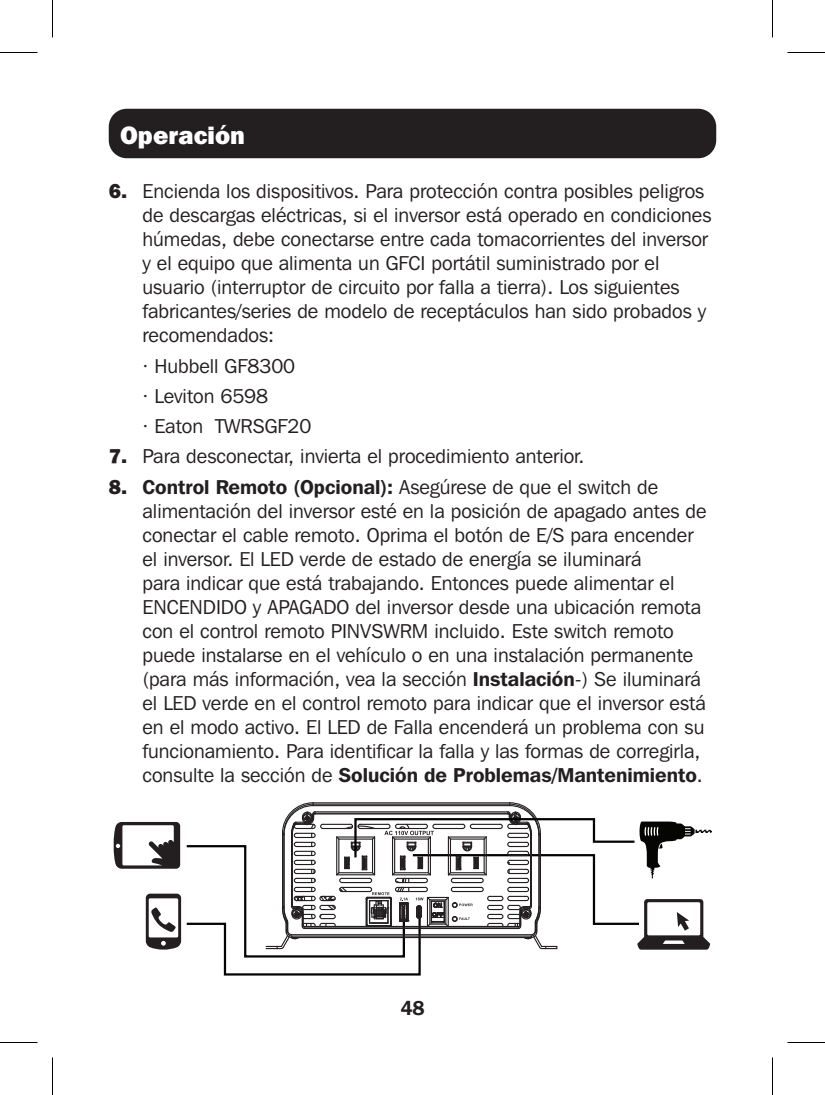
<style>
.page{position:relative;width:825px;height:1095px;background:#fff}
.page>*{position:absolute;margin:0;border:0;box-sizing:border-box;transform-origin:0 0}
.t1{font:800 25px "Franklin Gothic IT Cby BT";color:#fff}
.t2{font:20px/24px "Franklin Gothic IT Cby BT";color:#231f20}
.t3{font:600 20px "Franklin Gothic IT Cby BT";color:#231f20}
.s1{font-weight:800}
.s2{font-weight:600}
</style>
<div class="page">
<div style="left:109px;top:109px;width:607px;height:49px;background:#231f20;border-radius:18px"></div>
<svg style="left:113px;top:802px;width:599px;height:174px"></svg>
<hr style="left:0;top:52px;width:38px;height:1px;background:#000">
<hr style="left:788px;top:52px;width:37px;height:1px;background:#000">
<hr style="left:0;top:1042px;width:38px;height:1px;background:#000">
<hr style="left:788px;top:1042px;width:37px;height:1px;background:#000">
<hr style="left:52px;top:0;width:1px;height:38px;background:#000">
<hr style="left:52px;top:1058px;width:1px;height:37px;background:#000">
<hr style="left:772px;top:0;width:1px;height:38px;background:#000">
<hr style="left:772px;top:1058px;width:1px;height:37px;background:#000">
<p class="t1" style="left:120px;top:119px;width:126px">Operación</p>
<p class="t2" style="left:142px;top:179px;width:571px;text-indent:-34px"><span class="s1">6.</span> Encienda los dispositivos. Para protección contra posibles peligros de descargas eléctricas, si el inversor está operado en condiciones húmedas, debe conectarse entre cada tomacorrientes del inversor y el equipo que alimenta un GFCI portátil suministrado por el usuario (interruptor de circuito por falla a tierra). Los siguientes fabricantes/series de modelo de receptáculos han sido probados y recomendados:</p>
<p class="t2" style="left:142px;top:353px;width:154px">· Hubbell GF8300</p>
<p class="t2" style="left:142px;top:384px;width:127px">· Leviton 6598</p>
<p class="t2" style="left:142px;top:414px;width:171px">· Eaton TWRSGF20</p>
<p class="t2" style="left:109px;top:444px;width:477px"><span class="s1">7.</span> Para desconectar, invierta el procedimiento anterior.</p>
<p class="t2" style="left:142px;top:474px;width:566px;text-indent:-34px"><span class="s1">8.</span> <span class="s2">Control Remoto (Opcional):</span> Asegúrese de que el switch de alimentación del inversor esté en la posición de apagado antes de conectar el cable remoto. Oprima el botón de E/S para encender el inversor. El LED verde de estado de energía se iluminará<br>para indicar que está trabajando. Entonces puede alimentar el ENCENDIDO y APAGADO del inversor desde una ubicación remota con el control remoto PINVSWRM incluido. Este switch remoto puede instalarse en el vehículo o en una instalación permanente (para más información, vea la sección <span class="s2">Instalación</span>-) Se iluminará el LED verde en el control remoto para indicar que el inversor está en el modo activo. El LED de Falla encenderá un problema con su funcionamiento. Para identificar la falla y las formas de corregirla, consulte la sección de <span class="s2">Solución de Problemas/Mantenimiento</span>.</p>
<p class="t3" style="left:400px;top:996px;width:26px">48</p>
</div>
